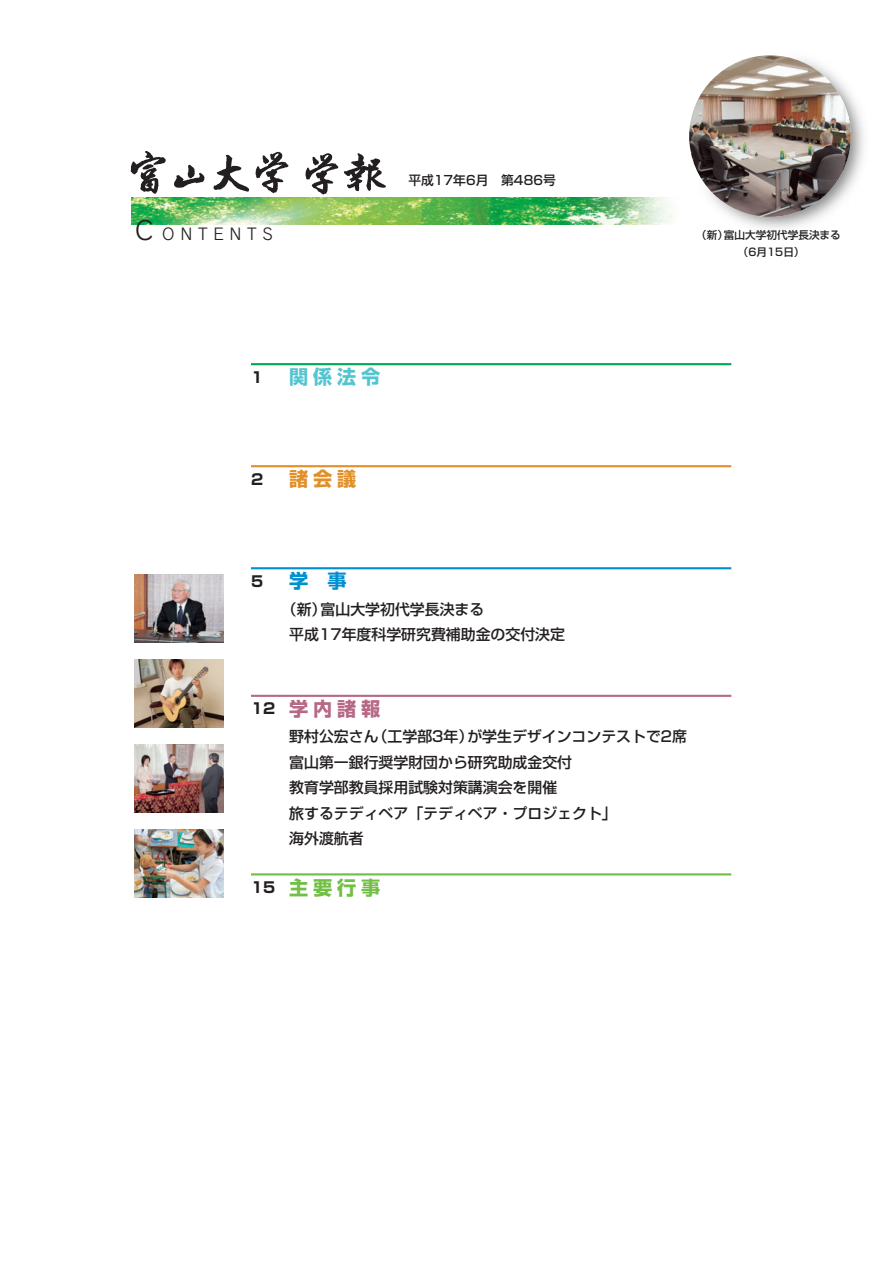
<style>
.page{position:relative;width:893px;height:1263px;background:#fff}
.page>*{position:absolute;margin:0;border:0;box-sizing:border-box;transform-origin:0 0}
.t1{font:700 19.2px "Shin Go";color:#b66886}
.t2{font:700 19.2px "Shin Go";color:#71bf44}
.t3{font:700 19.2px "Shin Go";color:#54c5d0}
.t4{font:700 19.2px "Shin Go";color:#e18f26}
.t5{font:700 19.2px "Shin Go";color:#0090d0}
.t6{font:15.9px "Rodin CID M";letter-spacing:.36em;color:#231f20}
.t7{font:500 14.85px/25.5px "Shin Go";color:#231f20}
.t8{font:700 14.85px "Shin Go";color:#231f20}
.t9{font:500 12.75px "Shin Go";color:#231f20}
.t10{font:500 10.65px/17px "Shin Go";color:#231f20;text-align:center}
.s1{font-size:25.5px}
.s2{font-size:14.85px;color:#231f20}
</style>
<div class="page">
<hr style="left:251px;top:363px;width:480px;height:2px;background:#00a650">
<hr style="left:251px;top:465px;width:480px;height:2px;background:#e18f26">
<hr style="left:251px;top:567px;width:480px;height:2px;background:#0090d0">
<hr style="left:251px;top:695px;width:480px;height:2px;background:#b66886">
<hr style="left:251px;top:873px;width:480px;height:2px;background:#71bf44">
<img style="left:689px;top:55px;width:175px;height:174px">
<img style="left:134px;top:574px;width:89px;height:68px">
<img style="left:134px;top:744px;width:89px;height:68px">
<img style="left:134px;top:659px;width:89px;height:68px">
<img style="left:134px;top:829px;width:89px;height:68px">
<img style="left:689px;top:55px;width:161px;height:162px;border-radius:50%">
<img style="left:132px;top:198px;width:561px;height:26px">
<svg style="left:131px;top:151px;width:35px;height:43px"></svg>
<svg style="left:174px;top:165px;width:30px;height:23px"></svg>
<svg style="left:213px;top:155px;width:36px;height:37px"></svg>
<svg style="left:255px;top:152px;width:33px;height:41px"></svg>
<svg style="left:305px;top:153px;width:33px;height:42px"></svg>
<svg style="left:344px;top:153px;width:42px;height:38px"></svg>
<p class="t6" style="left:135px;top:228px;width:139px"><span class="s1">C</span> ONTENTS</p>
<p class="t9" style="left:408px;top:176px;width:149px">平成17年6月　第486号</p>
<p class="t10" style="left:696px;top:228px;width:146px">（新）富山大学初代学長決まる（6月15日）</p>
<p class="t8" style="left:251px;top:372px;width:14px">1</p>
<p class="t3" style="left:289px;top:370px;width:92px">関係法令</p>
<p class="t8" style="left:251px;top:474px;width:14px">2</p>
<p class="t4" style="left:289px;top:472px;width:68px">諸会議</p>
<p class="t8" style="left:251px;top:576px;width:14px">5</p>
<p class="t5" style="left:289px;top:574px;width:59px">学　事</p>
<p class="t7" style="left:289px;top:598px;width:277px;text-indent:-7px">（新）富山大学初代学長決まる<br>平成17年度科学研究費補助金の交付決定</p>
<p class="t1" style="left:251px;top:702px;width:131px"><span class="s2">12</span> 学内諸報</p>
<p class="t7" style="left:289px;top:725px;width:399px">野村公宏さん（工学部3年）が学生デザインコンテストで2席富山第一銀行奨学財団から研究助成金交付<br>教育学部教員採用試験対策講演会を開催<br>旅するテディベア「テディベア・プロジェクト」<br>海外渡航者</p>
<p class="t2" style="left:251px;top:880px;width:131px"><span class="s2">15</span> 主要行事</p>
</div>
